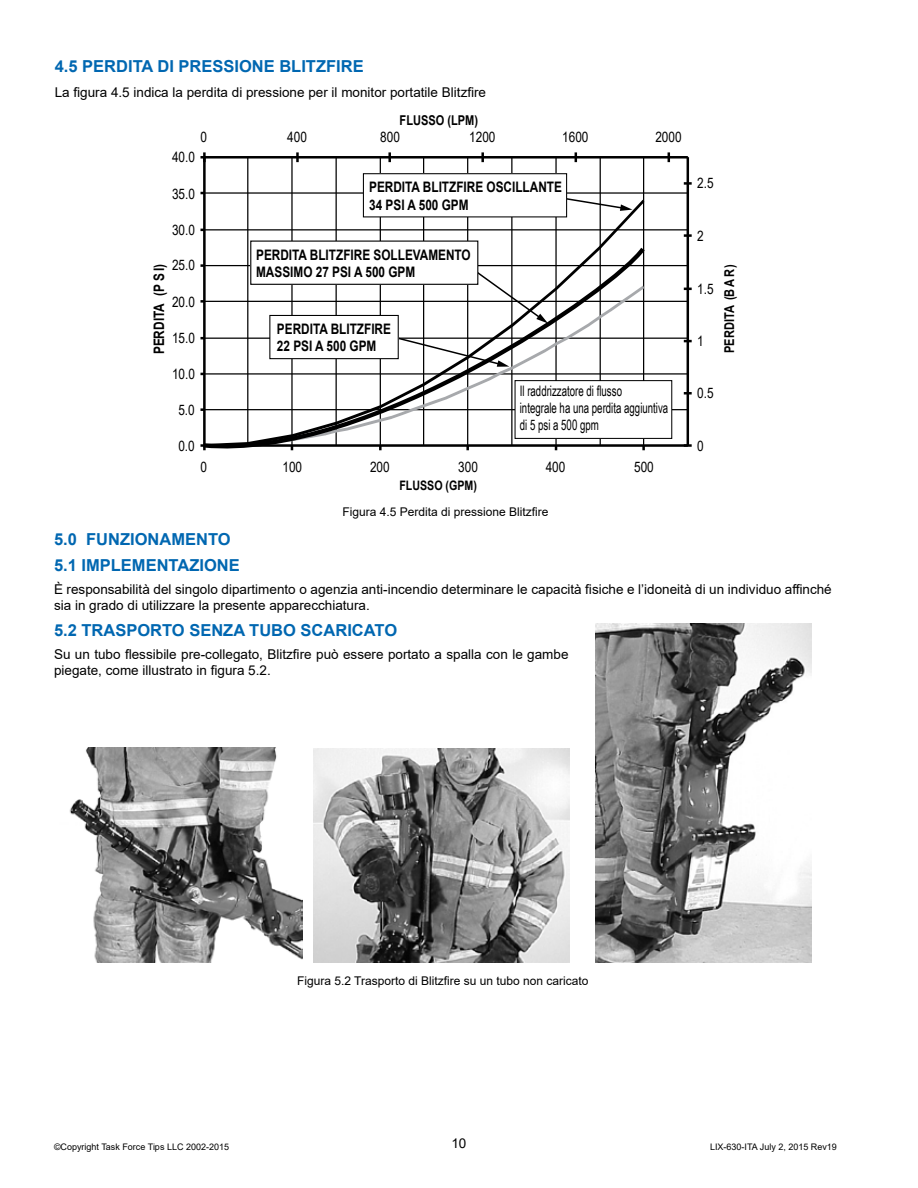
<style>
.page{position:relative;width:918px;height:1188px;background:#fff}
.page>*{position:absolute;margin:0;border:0;box-sizing:border-box;transform-origin:0 0}
.t1{font:700 16.5px/25.5px "Arial";color:#0067b1}
.t2{font:700 14.55px/17.4px "Arial";color:#000;scale:.82 1}
.t3{font:14.55px "Arial";color:#000;scale:.82 1}
.t4{font:14.55px/17.4px "Arial Narrow";color:#000;scale:.82 1}
.t5{font:13.5px/16.2px "Arial";color:#000}
.t6{font:700 13.5px "Arial";color:#000;scale:.82 1}
.t7{font:700 13.05px "Arial";color:#000;scale:.82 1}
.t8{font:12px "Arial";color:#000}
.t9{font:9px "Arial";color:#000}
</style>
<div class="page">
<img style="left:595px;top:624px;width:216px;height:338px">
<img style="left:69px;top:748px;width:234px;height:214px">
<img style="left:313px;top:749px;width:257px;height:213px">
<svg style="left:567px;top:196px;width:33px;height:4px"></svg>
<hr style="left:204px;top:409px;width:484px;height:1px;background:#000">
<hr style="left:204px;top:373px;width:484px;height:2px;background:#000">
<hr style="left:204px;top:338px;width:484px;height:1px;background:#000">
<hr style="left:204px;top:301px;width:484px;height:1px;background:#000">
<hr style="left:204px;top:265px;width:484px;height:1px;background:#000">
<hr style="left:204px;top:229px;width:484px;height:1px;background:#000">
<hr style="left:204px;top:192px;width:484px;height:2px;background:#000">
<hr style="left:247px;top:157px;width:1px;height:289px;background:#000">
<hr style="left:336px;top:157px;width:1px;height:289px;background:#000">
<hr style="left:423px;top:157px;width:1px;height:289px;background:#000">
<hr style="left:511px;top:157px;width:1px;height:289px;background:#000">
<hr style="left:600px;top:157px;width:1px;height:289px;background:#000">
<hr style="left:291px;top:157px;width:2px;height:289px;background:#000">
<hr style="left:380px;top:157px;width:1px;height:289px;background:#000">
<hr style="left:467px;top:157px;width:1px;height:289px;background:#000">
<hr style="left:555px;top:157px;width:2px;height:289px;background:#000">
<hr style="left:643px;top:157px;width:1px;height:289px;background:#000">
<hr style="left:203px;top:157px;width:3px;height:289px;background:#000">
<hr style="left:204px;top:444px;width:484px;height:3px;background:#000">
<svg style="left:205px;top:200px;width:438px;height:43px"></svg>
<hr style="left:687px;top:157px;width:2px;height:289px;background:#000">
<svg style="left:684px;top:444px;width:8px;height:3px"></svg>
<svg style="left:684px;top:392px;width:8px;height:3px"></svg>
<svg style="left:684px;top:340px;width:8px;height:2px"></svg>
<svg style="left:684px;top:288px;width:8px;height:2px"></svg>
<svg style="left:684px;top:234px;width:8px;height:3px"></svg>
<svg style="left:684px;top:182px;width:8px;height:3px"></svg>
<hr style="left:204px;top:156px;width:484px;height:3px;background:#000">
<svg style="left:201px;top:152px;width:5px;height:10px"></svg>
<svg style="left:296px;top:152px;width:3px;height:10px"></svg>
<svg style="left:388px;top:152px;width:3px;height:10px"></svg>
<svg style="left:481px;top:152px;width:3px;height:10px"></svg>
<svg style="left:575px;top:152px;width:2px;height:10px"></svg>
<svg style="left:668px;top:152px;width:2px;height:10px"></svg>
<svg style="left:200px;top:243px;width:449px;height:208px"></svg>
<div style="left:515px;top:381px;width:157px;height:57px;background:#fff"></div>
<div style="left:515px;top:380px;width:157px;height:59px;border:1px solid #000"></div>
<div style="left:363px;top:174px;width:204px;height:43px;background:#fff"></div>
<div style="left:363px;top:173px;width:204px;height:44px;border:1px solid #000"></div>
<p class="t1" style="left:55px;top:54px;width:310px">4.5 PERDITA DI PRESSIONE BLITZFIRE</p>
<p class="t5" style="left:55px;top:84px;width:433px">La figura 4.5 indica la perdita di pressione per il monitor portatile Blitzfire</p>
<p class="t6" style="left:400px;top:111px;width:97px">FLUSSO (LPM)</p>
<p class="t3" style="left:200px;top:127px;width:10px">0</p>
<p class="t3" style="left:287px;top:127px;width:26px">400</p>
<p class="t3" style="left:380px;top:127px;width:26px">800</p>
<p class="t3" style="left:469px;top:127px;width:34px">1200</p>
<p class="t3" style="left:562px;top:127px;width:34px">1600</p>
<p class="t3" style="left:655px;top:127px;width:34px">2000</p>
<p class="t3" style="left:172px;top:147px;width:30px">40.0</p>
<p class="t3" style="left:172px;top:184px;width:30px">35.0</p>
<p class="t3" style="left:172px;top:219px;width:30px">30.0</p>
<p class="t3" style="left:172px;top:255px;width:30px">25.0</p>
<p class="t2" style="left:151px;top:354px;width:112px;rotate:-90deg">PERDITA (P SI)</p>
<p class="t3" style="left:172px;top:292px;width:30px">20.0</p>
<p class="t3" style="left:172px;top:328px;width:30px">15.0</p>
<p class="t3" style="left:172px;top:364px;width:30px">10.0</p>
<p class="t3" style="left:178px;top:399px;width:22px">5.0</p>
<p class="t3" style="left:178px;top:436px;width:22px">0.0</p>
<p class="t2" style="left:369px;top:179px;width:237px">PERDITA BLITZFIRE OSCILLANTE<br>34 PSI A 500 GPM</p>
<p class="t2" style="left:256px;top:246px;width:263px">PERDITA BLITZFIRE SOLLEVAMENTO<br>MASSIMO 27 PSI A 500 GPM</p>
<p class="t2" style="left:277px;top:320px;width:141px">PERDITA BLITZFIRE<br>22 PSI A 500 GPM</p>
<p class="t4" style="left:520px;top:381px;width:183px">Il raddrizzatore di flusso<br>integrale ha una perdita aggiuntiva di 5 psi a 500 gpm</p>
<p class="t3" style="left:200px;top:456px;width:10px">0</p>
<p class="t3" style="left:282px;top:456px;width:26px">100</p>
<p class="t3" style="left:370px;top:456px;width:26px">200</p>
<p class="t3" style="left:458px;top:456px;width:26px">300</p>
<p class="t3" style="left:546px;top:456px;width:26px">400</p>
<p class="t3" style="left:634px;top:456px;width:26px">500</p>
<p class="t7" style="left:399px;top:476px;width:96px">FLUSSO (GPM)</p>
<p class="t8" style="left:342px;top:504px;width:208px">Figura 4.5 Perdita di pressione Blitzfire</p>
<p class="t3" style="left:697px;top:173px;width:22px">2.5</p>
<p class="t3" style="left:697px;top:226px;width:10px">2</p>
<p class="t3" style="left:697px;top:279px;width:22px">1.5</p>
<p class="t3" style="left:697px;top:331px;width:10px">1</p>
<p class="t6" style="left:720px;top:353px;width:110px;rotate:-90deg">PERDITA (B A R )</p>
<p class="t3" style="left:697px;top:383px;width:22px">0.5</p>
<p class="t3" style="left:697px;top:436px;width:10px">0</p>
<p class="t1" style="left:54px;top:527px;width:187px">5.0 FUNZIONAMENTO<br>5.1 IMPLEMENTAZIONE</p>
<p class="t5" style="left:54px;top:581px;width:779px">È responsabilità del singolo dipartimento o agenzia anti-incendio determinare le capacità fisiche e l’idoneità di un individuo affinché sia in grado di utilizzare la presente apparecchiatura.</p>
<p class="t1" style="left:54px;top:617px;width:345px">5.2 TRASPORTO SENZA TUBO SCARICATO</p>
<p class="t5" style="left:54px;top:646px;width:516px">Su un tubo flessibile pre-collegato, Blitzfire può essere portato a spalla con le gambe piegate, come illustrato in figura 5.2.</p>
<p class="t8" style="left:297px;top:972px;width:293px">Figura 5.2 Trasporto di Blitzfire su un tubo non caricato</p>
<p class="t9" style="left:54px;top:1140px;width:177px">©Copyright Task Force Tips LLC 2002-2015</p>
<p class="t5" style="left:451px;top:1135px;width:17px">10</p>
<p class="t9" style="left:710px;top:1140px;width:128px">LIX-630-ITA July 2, 2015 Rev19</p>
</div>
